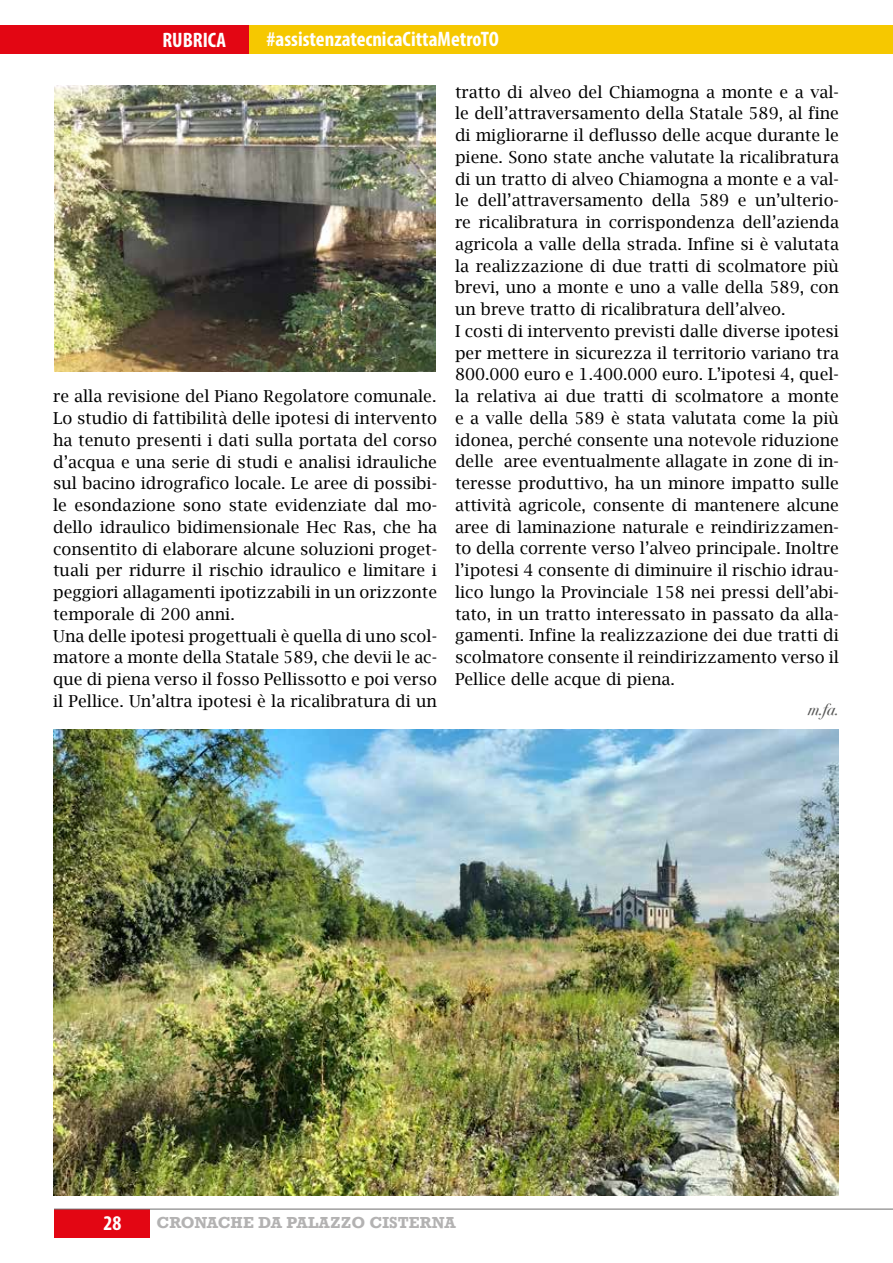
<style>
.page{position:relative;width:893px;height:1263px;background:#fff}
.page>*{position:absolute;margin:0;border:0;box-sizing:border-box;transform-origin:0 0}
.t1{font:700 condensed 21px "Myriad Pro";color:#fff}
.t2{font:16.5px/21.8px "Lucida Bright";color:#000}
.t3{font:italic 16.5px "Bodoni Svty Two ITCTT";color:#575756}
.t4{font:700 15px "Rockwell";letter-spacing:.01em;color:#b3b2b2}
</style>
<div class="page">
<div style="left:0;top:25px;width:250px;height:29px;background:#e30613"></div>
<div style="left:54px;top:1209px;width:96px;height:28px;background:#e30613"></div>
<hr style="left:54px;top:1209px;width:839px;height:1px;background:#706f6f">
<div style="left:250px;top:25px;width:643px;height:29px;background:#f6c800"></div>
<img style="left:54px;top:85px;width:382px;height:286px">
<img style="left:53px;top:729px;width:786px;height:466px">
<p class="t1" style="left:162px;top:27px;width:65px">RUBRICA</p>
<p class="t1" style="left:267px;top:26px;width:234px">#assistenzatecnicaCittaMetroTO</p>
<p class="t2" style="left:53px;top:385px;width:385px">re alla revisione del Piano Regolatore comunale.<br>Lo studio di fattibilità delle ipotesi di intervento ha tenuto presenti i dati sulla portata del corso d’acqua e una serie di studi e analisi idrauliche sul bacino idrografico locale. Le aree di possibi&shy;le esondazione sono state evidenziate dal mo&shy;dello idraulico bidimensionale Hec Ras, che ha consentito di elaborare alcune soluzioni proget&shy;tuali per ridurre il rischio idraulico e limitare i peggiori allagamenti ipotizzabili in un orizzonte temporale di 200 anni.<br>Una delle ipotesi progettuali è quella di uno scol&shy;matore a monte della Statale 589, che devii le ac&shy;que di piena verso il fosso Pellissotto e poi verso il Pellice. Un’altra ipotesi è la ricalibratura di un</p>
<p class="t2" style="left:455px;top:81px;width:385px">tratto di alveo del Chiamogna a monte e a val&shy;le dell’attraversamento della Statale 589, al fine di migliorarne il deflusso delle acque durante le piene. Sono state anche valutate la ricalibratura di un tratto di alveo Chiamogna a monte e a val&shy;le dell’attraversamento della 589 e un’ulterio&shy;re ricalibratura in corrispondenza dell’azienda agricola a valle della strada. Infine si è valutata la realizzazione di due tratti di scolmatore più brevi, uno a monte e uno a valle della 589, con un breve tratto di ricalibratura dell’alveo.<br>I costi di intervento previsti dalle diverse ipotesi per mettere in sicurezza il territorio variano tra 800.000 euro e 1.400.000 euro. L’ipotesi 4, quel&shy;la relativa ai due tratti di scolmatore a monte e a valle della 589 è stata valutata come la più idonea, perché consente una notevole riduzione delle aree eventualmente allagate in zone di in&shy;teresse produttivo, ha un minore impatto sulle attività agricole, consente di mantenere alcune aree di laminazione naturale e reindirizzamen&shy;to della corrente verso l’alveo principale. Inoltre l’ipotesi 4 consente di diminuire il rischio idrau&shy;lico lungo la Provinciale 158 nei pressi dell’abi&shy;tato, in un tratto interessato in passato da alla&shy;gamenti. Infine la realizzazione dei due tratti di scolmatore consente il reindirizzamento verso il Pellice delle acque di piena.</p>
<p class="t3" style="left:808px;top:695px;width:33px">m.fa.</p>
<p class="t1" style="left:104px;top:1210px;width:19px">28</p>
<p class="t4" style="left:156px;top:1213px;width:301px">CRONACHE DA PALAZZO CISTERNA</p>
</div>
